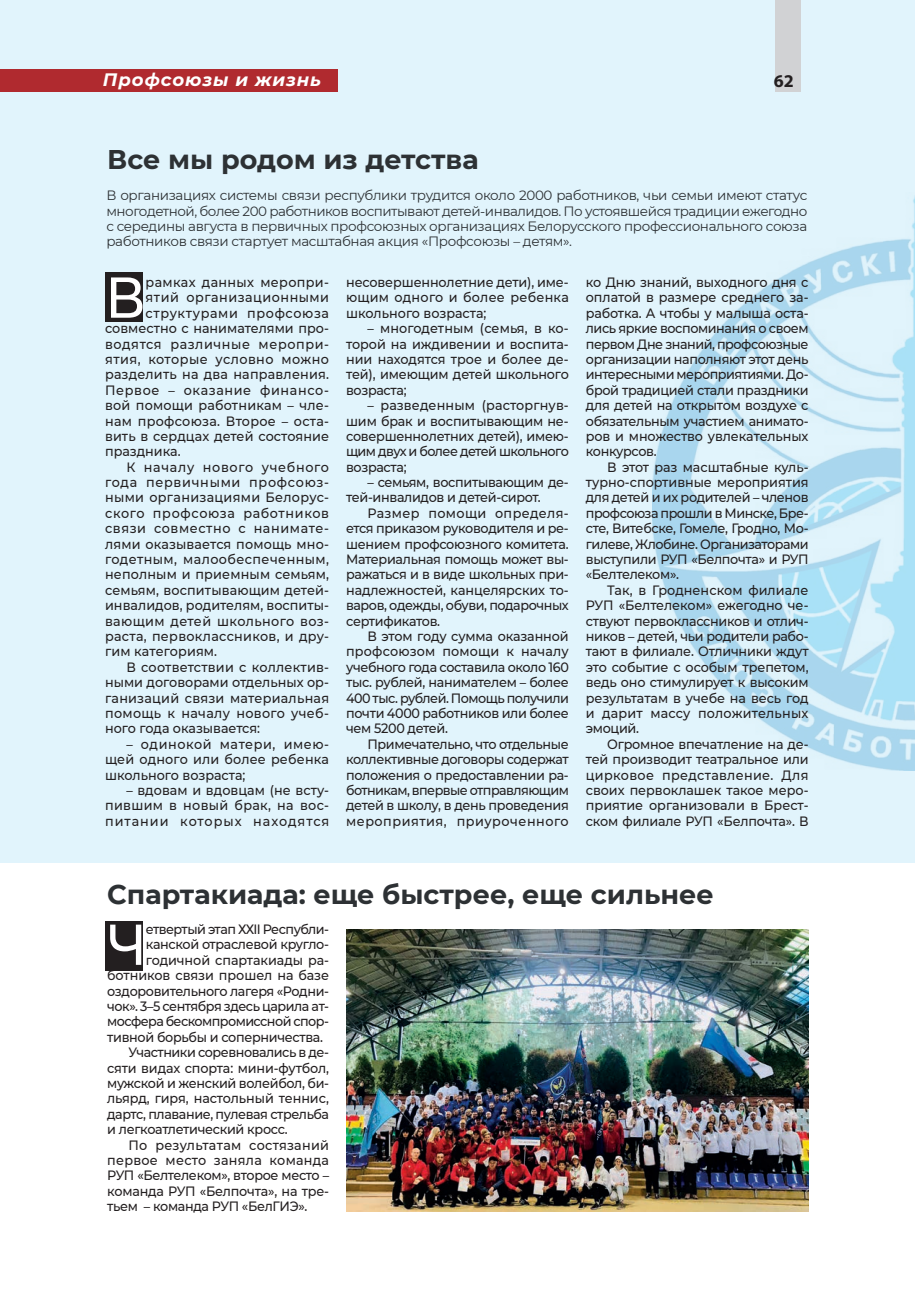
<style>
.page{position:relative;width:915px;height:1306px;background:#fff}
.page>*{position:absolute;margin:0;border:0;box-sizing:border-box;transform-origin:0 0}
._000_Text_OSNOV{font:500 57.45px "Montserrat";color:#fff;scale:.94 1}
._500_Text_OSNOV{font:700 27px "Montserrat";color:#2d3134}
.t1{font:italic 700 18px "Montserrat";letter-spacing:.05em;color:#fff}
.t2{font:700 18px "Myriad Pro";color:#231f20}
._000_Text_OSNOV-2{font:500 13.5px/15.5px "Montserrat";letter-spacing:-.01em;color:#231f20;text-align:justify;scale:.94 1}
._500_Text_OSNOV-2{font:13.5px/15.5px "Montserrat";letter-spacing:-.025em;color:#2d3134;text-align:justify}
._000_Text_OSNOV-3{font:500 13.5px "Montserrat";letter-spacing:.02em;color:#231f20;scale:.94 1}
._000_Text_OSNOV-4{font:500 13.5px "Montserrat";letter-spacing:.04em;color:#231f20;scale:.94 1}
._000_Text_OSNOV-5{font:500 13.5px "Montserrat";letter-spacing:.05em;color:#231f20;scale:.94 1}
._000_Text_OSNOV-6{font:500 13.5px "Montserrat";letter-spacing:-.035em;color:#231f20;scale:.94 1}
._000_Text_OSNOV-7{font:500 13.5px "Montserrat";letter-spacing:-.045em;color:#231f20;scale:.94 1}
._000_Text_OSNOV-8{font:500 13.5px "Montserrat";letter-spacing:.015em;color:#231f20;scale:.94 1}
._000_Text_OSNOV-9{font:500 13.5px "Montserrat";letter-spacing:.01em;color:#231f20;scale:.94 1}
._000_Text_OSNOV-10{font:500 13.5px "Montserrat";letter-spacing:-.04em;color:#231f20;scale:.94 1}
._000_Text_OSNOV-11{font:500 13.5px "Montserrat";letter-spacing:.045em;color:#231f20;scale:.94 1}
._000_Text_OSNOV-12{font:500 13.5px "Montserrat";letter-spacing:.025em;color:#231f20;scale:.94 1}
</style>
<div class="page">
<div style="left:105px;top:921px;width:38px;height:49px;background:#231f20"></div>
<div style="left:0;top:0;width:914px;height:862px;background:#e1f4fc"></div>
<img style="left:652px;top:199px;width:262px;height:572px">
<div style="left:105px;top:272px;width:38px;height:49px;background:#231f20"></div>
<img style="left:346px;top:929px;width:462px;height:282px">
<div style="left:0;top:69px;width:337px;height:22px;background:#b02a2f"></div>
<div style="left:775px;top:0;width:25px;height:91px;background:#d1d2d4"></div>
<h3 class="t1" style="left:103px;top:67px;width:220px">Профсоюзы и жизнь</h3>
<h3 class="t2" style="left:773px;top:69px;width:21px">62</h3>
<p class="_500_Text_OSNOV" style="left:107px;top:140px;width:373px">Все мы родом из детства</p>
<p class="_500_Text_OSNOV-2" style="left:106px;top:187px;width:702px">В организациях системы связи республики трудится около 2000 работников, чьи семьи имеют статус многодетной, более 200 работников воспитывают детей-инвалидов. По устоявшейся традиции ежегодно с середины августа в первичных профсоюзных организациях Белорусского профессионального союза работников связи стартует масштабная акция «Профсоюзы – детям».</p>
<p class="_000_Text_OSNOV" style="left:105px;top:257px;width:45px">В</p>
<p class="_000_Text_OSNOV-12" style="left:146px;top:273px;width:196px">рамках данных меропри-</p>
<p class="_000_Text_OSNOV-2" style="left:346px;top:274px;width:238px">несовершеннолетние дети), име&shy;ющим одного и более ребенка школьного возраста;</p>
<p class="_000_Text_OSNOV-2" style="left:346px;top:320px;width:238px;text-indent:21px">– многодетным (семья, в ко&shy;торой на иждивении и воспита&shy;нии находятся трое и более де&shy;тей), имеющим детей школьного возраста;</p>
<p class="_000_Text_OSNOV-2" style="left:346px;top:397px;width:238px;text-indent:21px">– разведенным (расторгнув&shy;шим брак и воспитывающим не&shy;совершеннолетних детей), имею&shy;щим двух и более детей школьного возраста;</p>
<p class="_000_Text_OSNOV-2" style="left:346px;top:474px;width:238px;text-indent:21px">– семьям, воспитывающим де&shy;тей-инвалидов и детей-сирот.</p>
<p class="_000_Text_OSNOV-2" style="left:346px;top:505px;width:238px;text-indent:21px">Размер помощи определя&shy;ется приказом руководителя и ре&shy;шением профсоюзного комитета.<br>Материальная помощь может вы&shy;ражаться и в виде школьных при&shy;надлежностей, канцелярских то&shy;варов, одежды, обуви, подарочных сертификатов.</p>
<p class="_000_Text_OSNOV-2" style="left:346px;top:628px;width:238px;text-indent:21px">В этом году сумма оказанной профсоюзом помощи к началу учебного года составила около 160 тыс. рублей, нанимателем – более 400 тыс. рублей. Помощь получили почти 4000 работников или более чем 5200 детей.</p>
<p class="_000_Text_OSNOV-2" style="left:346px;top:735px;width:238px;text-indent:21px">Примечательно, что отдельные коллективные договоры содержат положения о предоставлении ра&shy;ботникам, впервые отправляющим детей в школу, в день проведения мероприятия, приуроченного</p>
<p class="_000_Text_OSNOV-2" style="left:585px;top:274px;width:238px">ко Дню знаний, выходного дня с оплатой в размере среднего за&shy;работка. А чтобы у малыша оста&shy;лись яркие воспоминания о своем первом Дне знаний, профсоюзные организации наполняют этот день интересными мероприятиями. До&shy;брой традицией стали праздники для детей на открытом воздухе с обязательным участием анимато&shy;ров и множество увлекательных конкурсов.</p>
<p class="_000_Text_OSNOV-2" style="left:585px;top:458px;width:238px;text-indent:21px">В этот раз масштабные куль&shy;турно-спортивные мероприятия для детей и их родителей – членов профсоюза прошли в Минске, Бре&shy;сте, Витебске, Гомеле, Гродно, Мо&shy;гилеве, Жлобине. Организаторами выступили РУП «Белпочта» и РУП «Белтелеком».</p>
<p class="_000_Text_OSNOV-2" style="left:585px;top:582px;width:238px;text-indent:21px">Так, в Гродненском филиале РУП «Белтелеком» ежегодно че&shy;ствуют первоклассников и отлич&shy;ников – детей, чьи родители рабо&shy;тают в филиале. Отличники ждут это событие с особым трепетом, ведь оно стимулирует к высоким результатам в учебе на весь год и дарит массу положительных эмоций.</p>
<p class="_000_Text_OSNOV-2" style="left:585px;top:735px;width:238px;text-indent:21px">Огромное впечатление на де&shy;тей производит театральное или цирковое представление. Для своих первоклашек такое меро&shy;приятие организовали в Брест&shy;ском филиале РУП «Белпочта». В</p>
<p class="_000_Text_OSNOV-4" style="left:146px;top:288px;width:197px">ятий организационными</p>
<p class="_000_Text_OSNOV-5" style="left:146px;top:303px;width:197px">структурами профсоюза</p>
<p class="_000_Text_OSNOV-2" style="left:105px;top:320px;width:240px">совместно с нанимателями про-</p>
<p class="_000_Text_OSNOV-11" style="left:105px;top:334px;width:240px">водятся различные меропри-</p>
<p class="_000_Text_OSNOV-4" style="left:105px;top:350px;width:240px">ятия, которые условно можно</p>
<p class="_000_Text_OSNOV-8" style="left:105px;top:365px;width:240px">разделить на два направления.</p>
<p class="_000_Text_OSNOV-5" style="left:105px;top:380px;width:240px">Первое – оказание финансо-</p>
<p class="_000_Text_OSNOV-3" style="left:105px;top:396px;width:240px">вой помощи работникам – чле-</p>
<p class="_000_Text_OSNOV-3" style="left:105px;top:411px;width:240px">нам профсоюза. Второе – оста-</p>
<p class="_000_Text_OSNOV-9" style="left:105px;top:426px;width:240px">вить в сердцах детей состояние</p>
<p class="_000_Text_OSNOV-2" style="left:105px;top:443px;width:82px">праздника.</p>
<p class="_000_Text_OSNOV-2" style="left:105px;top:458px;width:240px;text-indent:21px">К началу нового учебного года первичными профсоюз&shy;ными организациями Белорус&shy;ского профсоюза работников связи совместно с нанимате&shy;лями оказывается помощь мно&shy;годетным, малообеспеченным, неполным и приемным семьям, семьям, воспитывающим детей&shy;инвалидов, родителям, воспиты&shy;вающим детей школьного воз&shy;раста, первоклассников, и дру&shy;гим категориям.</p>
<p class="_000_Text_OSNOV-2" style="left:105px;top:658px;width:240px;text-indent:21px">В соответствии с коллектив&shy;ными договорами отдельных ор&shy;ганизаций связи материальная помощь к началу нового учеб&shy;ного года оказывается:</p>
<p class="_000_Text_OSNOV-2" style="left:105px;top:735px;width:240px;text-indent:21px">– одинокой матери, имею&shy;щей одного или более ребенка школьного возраста;</p>
<p class="_000_Text_OSNOV-2" style="left:105px;top:782px;width:240px;text-indent:21px">– вдовам и вдовцам (не всту&shy;пившим в новый брак, на вос&shy;питании которых находятся</p>
<p class="_500_Text_OSNOV" style="left:107px;top:874px;width:608px">Спартакиада: еще быстрее, еще сильнее</p>
<p class="_000_Text_OSNOV" style="left:107px;top:904px;width:44px">Ч</p>
<p class="_000_Text_OSNOV-10" style="left:146px;top:919px;width:196px">етвертый этап ХХII Республи-</p>
<p class="_000_Text_OSNOV-2" style="left:146px;top:936px;width:196px">канской отраслевой кругло-</p>
<p class="_000_Text_OSNOV-2" style="left:146px;top:951px;width:196px">годичной спартакиады ра-</p>
<p class="_000_Text_OSNOV-2" style="left:107px;top:967px;width:237px">ботников связи прошел на базе</p>
<p class="_000_Text_OSNOV-2" style="left:107px;top:982px;width:237px">оздоровительного лагеря «Родни-</p>
<p class="_000_Text_OSNOV-6" style="left:107px;top:996px;width:237px">чок». 3–5 сентября здесь царила ат-</p>
<p class="_000_Text_OSNOV-7" style="left:107px;top:1012px;width:237px">мосфера бескомпромиссной спор-</p>
<p class="_000_Text_OSNOV-2" style="left:107px;top:1028px;width:231px">тивной борьбы и соперничества.</p>
<p class="_000_Text_OSNOV-2" style="left:107px;top:1044px;width:237px;text-indent:21px">Участники соревновались в де&shy;сяти видах спорта: мини-футбол, мужской и женский волейбол, би&shy;льярд, гиря, настольный теннис, дартс, плавание, пулевая стрельба и легкоатлетический кросс.</p>
<p class="_000_Text_OSNOV-2" style="left:107px;top:1136px;width:237px;text-indent:21px">По результатам состязаний первое место заняла команда РУП «Белтелеком», второе место – команда РУП «Белпочта», на тре&shy;тьем – команда РУП «БелГИЭ».</p>
</div>
